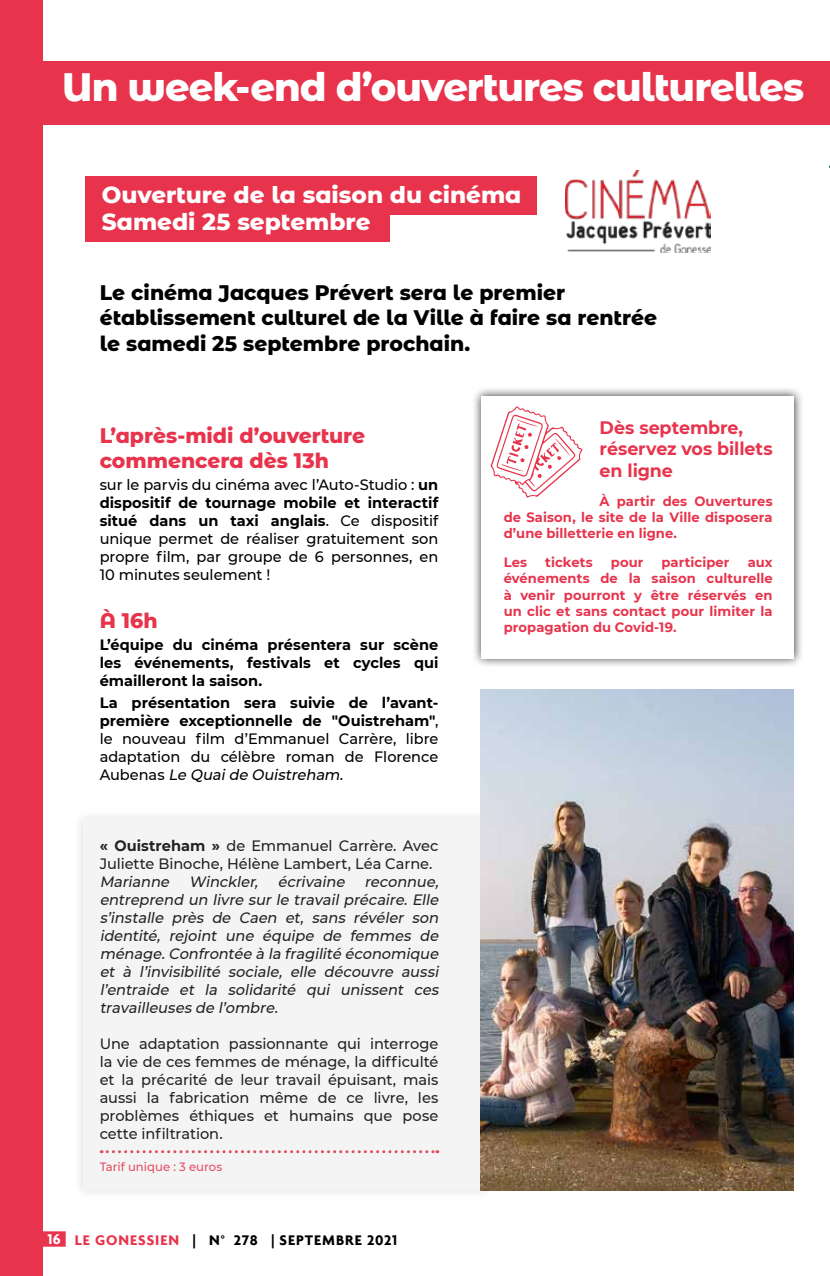
<style>
.page{position:relative;width:830px;height:1276px;background:#fff}
.page>*{position:absolute;margin:0;border:0;box-sizing:border-box;transform-origin:0 0}
.t1{font:800 39.6px "Montserrat Alternates";letter-spacing:-.03em;color:#fff}
.t2{font:800 23.1px/27.8px "Montserrat Alternates";color:#fff}
.t3{font:800 21px/25.2px "Montserrat Alternates";letter-spacing:-.005em;color:#000}
.t4{font:800 21px/25.2px "Montserrat Alternates";color:#e7344c}
.t5{font:700 18px/21.6px "Montserrat";letter-spacing:-.005em;color:#e7344c}
.t6{font:500 15px/18px "Montserrat";letter-spacing:-.005em;color:#000;text-align:justify}
.t7{font:italic 500 15px/18px "Montserrat";color:#000;text-align:justify}
.t8{font:700 15px/18px "Montserrat";color:#000;text-align:justify}
.t9{font:700 15px "Agenda";letter-spacing:.065em;color:#000}
.t10{font:700 13.5px/16.2px "Montserrat";letter-spacing:.005em;color:#e7344c;text-align:justify}
.t11{font:500 12px "Montserrat";color:#e7344c}
.s1{font-weight:700}
.s2{font-style:italic}
.s3{color:#fff}
.s4{color:#e7344c}
</style>
<div class="page">
<svg style="left:43px;top:1231px;width:23px;height:15px"></svg>
<div style="left:0;top:0;width:43px;height:1276px;background:#e7344c"></div>
<div style="left:24px;top:61px;width:805px;height:63px;background:#e7344c"></div>
<div style="left:85px;top:176px;width:451px;height:39px;background:#e7344c"></div>
<div style="left:85px;top:203px;width:305px;height:39px;background:#e7344c"></div>
<div style="left:73px;top:809px;width:423px;height:391px;background:#f9f9f9"></div>
<div style="left:83px;top:819px;width:403px;height:372px;background:#f4f4f4"></div>
<img style="left:480px;top:689px;width:313px;height:502px">
<div style="left:471px;top:386px;width:332px;height:282px;background:#000;opacity:.75"></div>
<div style="left:480px;top:396px;width:313px;height:262px;background:#fff"></div>
<svg style="left:490px;top:406px;width:92px;height:92px"></svg>
<img style="left:565px;top:170px;width:145px;height:82px">
<h1 class="t1" style="left:62px;top:58px;width:743px">Un week-end d’ouvertures culturelles</h1>
<h2 class="t2" style="left:102px;top:179px;width:421px">Ouverture de la saison du cinéma<br>Samedi 25 septembre</h2>
<h3 class="t3" style="left:100px;top:279px;width:558px">Le cinéma Jacques Prévert sera le premier établissement culturel de la Ville à faire sa rentrée le samedi 25 septembre prochain.</h3>
<h3 class="t4" style="left:100px;top:421px;width:267px">L’après-midi d’ouverture commencera dès 13h</h3>
<p class="t6" style="left:100px;top:475px;width:340px">sur le parvis du cinéma avec l’Auto-Studio : <span class="s1">un dispositif de tournage mobile et interactif situé dans un taxi anglais</span>. Ce dispositif unique permet de réaliser gratuitement son propre film, par groupe de 6 personnes, en 10 minutes seulement !</p>
<h3 class="t4" style="left:100px;top:606px;width:60px">À 16h</h3>
<p class="t8" style="left:100px;top:635px;width:340px">L’équipe du cinéma présentera sur scène les événements, festivals et cycles qui émailleront la saison.</p>
<p class="t6" style="left:100px;top:693px;width:340px"><span class="s1">La présentation sera suivie de l’avant&shy;première exceptionnelle de "Ouistreham"</span>, le nouveau film d’Emmanuel Carrère, libre adaptation du célèbre roman de Florence A u b e n a s <span class="s2">Le Quaide Ouistreham</span>.</p>
<p class="t6" style="left:100px;top:836px;width:340px"><span class="s1">« Ouistreham »</span> de Emmanuel Carrère. Avec<br>Juliette Binoche, Hélène Lambert, Léa Carne.</p>
<p class="t7" style="left:100px;top:872px;width:343px">Marianne Winckler, écrivaine reconnue, entreprend un livre sur le travail précaire. Elle s’installe près de Caen et, sans révéler son identité, rejoint une équipe de femmes de ménage.Confrontée à la fragilité économique et à l’invisibilité sociale, elle découvre aussi l’entraide et la solidarité qui unissent ces travailleuses de l’ombre.</p>
<p class="t6" style="left:100px;top:1034px;width:340px">Une adaptation passionnante qui interroge la vie de ces femmes de ménage, la difficulté et la précarité de leur travail épuisant, mais aussi la fabrication même de ce livre, les problèmes éthiques et humains que pose cette infiltration.</p>
<p class="t11" style="left:100px;top:1158px;width:124px">Tarif unique : 3 euros</p>
<p class="t9" style="left:48px;top:1231px;width:351px"><span class="s3">16</span> <span class="s4">LE GONESSIEN</span> | N° 278 | SEPTEMBRE 2021</p>
<p class="t5" style="left:599px;top:416px;width:174px">Dès septembre, réservez vos billets en ligne</p>
<p class="t10" style="left:503px;top:492px;width:270px;text-indent:96px">À partir des Ouvertures de Saison, le site de la Ville disposera d’une billetterie en ligne.</p>
<p class="t10" style="left:503px;top:554px;width:25px">Les</p>
<p class="t10" style="left:545px;top:554px;width:49px">tickets</p>
<p class="t10" style="left:610px;top:554px;width:34px">pour</p>
<p class="t10" style="left:661px;top:554px;width:70px">participer</p>
<p class="t10" style="left:503px;top:554px;width:270px;text-indent:244px">aux événements de la saison culturelle à venir pourront y être réservés en un clic et sans contact pour limiter la propagation du Covid-19.</p>
</div>
